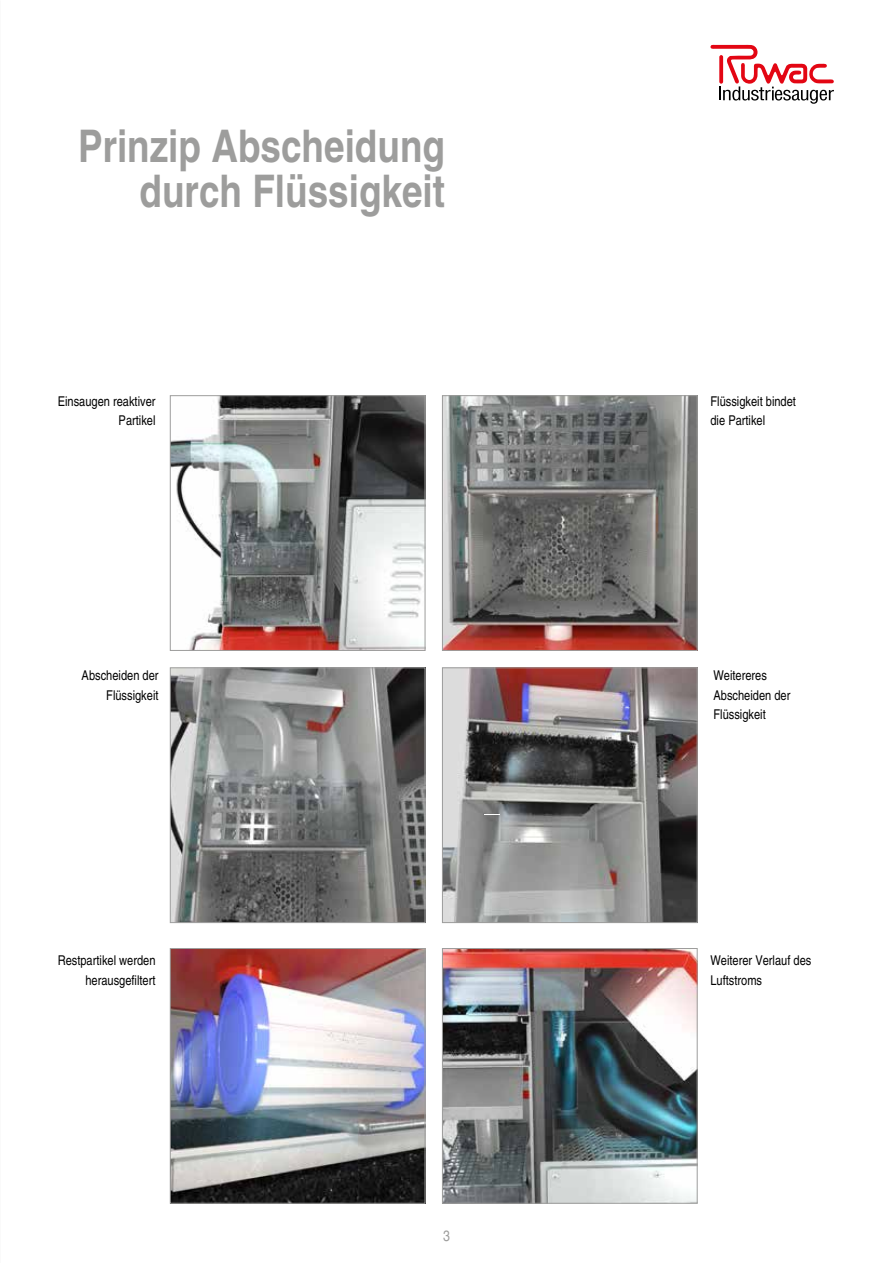
<style>
.page{position:relative;width:893px;height:1263px;background:#fff}
.page>*{position:absolute;margin:0;border:0;box-sizing:border-box;transform-origin:0 0}
.t1{font:700 condensed 45px/45px "Helvetica";color:#9d9d9c;text-align:right}
.t2{font:condensed 15px "Helvetica";color:#9d9d9c}
.t3{font:condensed 13.5px/19.5px "Helvetica";color:#000;text-align:right}
</style>
<div class="page">
<svg style="left:710px;top:45px;width:124px;height:59px"></svg>
<img style="left:444px;top:397px;width:251px;height:252px">
<div style="left:442px;top:395px;width:255px;height:256px;border:1px solid #9d9d9c"></div>
<img style="left:172px;top:397px;width:251px;height:252px">
<div style="left:170px;top:395px;width:255px;height:256px;border:1px solid #9d9d9c"></div>
<img style="left:444px;top:670px;width:251px;height:251px">
<div style="left:442px;top:668px;width:255px;height:255px;border:1px solid #9d9d9c"></div>
<img style="left:172px;top:670px;width:251px;height:251px">
<div style="left:170px;top:668px;width:255px;height:255px;border:1px solid #a1a1a1"></div>
<img style="left:444px;top:950px;width:251px;height:251px">
<div style="left:442px;top:948px;width:255px;height:255px;border:1px solid #9d9d9c"></div>
<img style="left:172px;top:950px;width:251px;height:251px">
<div style="left:170px;top:948px;width:255px;height:255px;border:1px solid #9d9d9c"></div>
<svg style="left:485px;top:814px;width:15px;height:1px"></svg>
<h1 class="t1" style="left:78px;top:123px;width:369px">Prinzip Abscheidung durch Flüssigkeit</h1>
<p class="t3" style="left:58px;top:391px;width:99px">Einsaugen reaktiver<br>Partikel</p>
<p class="t3" style="left:710px;top:391px;width:87px;text-align:left">Flüssigkeit bindet die Partikel</p>
<p class="t3" style="left:82px;top:666px;width:78px">Abscheiden der<br>Flüssigkeit</p>
<p class="t3" style="left:713px;top:666px;width:78px;text-align:left">Weitereres<br>Abscheiden der<br>Flüssigkeit</p>
<p class="t3" style="left:58px;top:951px;width:99px">Restpartikel werden herausgefiltert</p>
<p class="t3" style="left:710px;top:951px;width:102px;text-align:left">Weiterer Verlauf des<br>Luftstroms</p>
<p class="t2" style="left:443px;top:1226px;width:8px">3</p>
</div>
